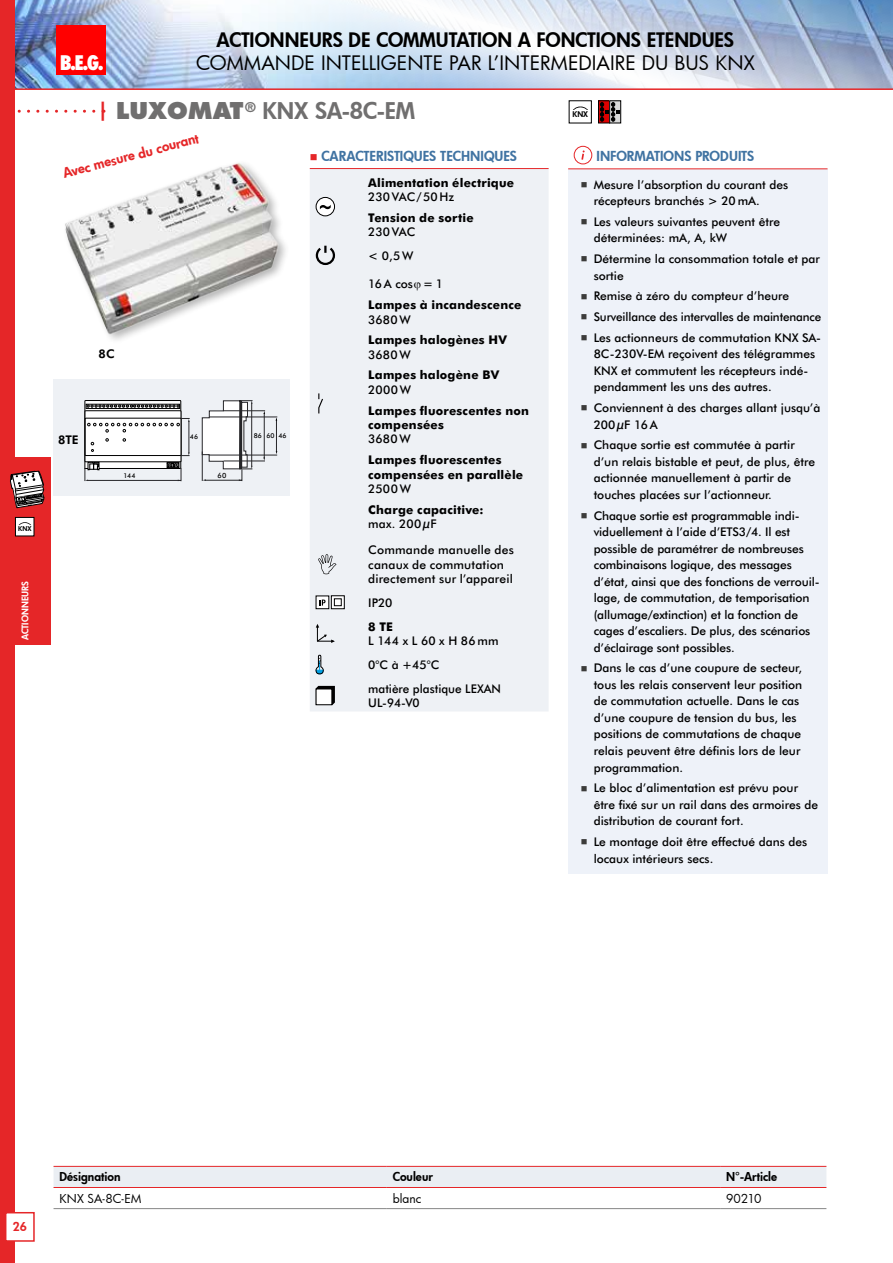
<style>
.page{position:relative;width:893px;height:1263px;background:#fff}
.page>*{position:absolute;margin:0;border:0;box-sizing:border-box;transform-origin:0 0}
.t1{font:800 25.95px "Futura";color:#000}
.t2{font:800 22.5px "Futura";color:#706f6f}
.t3{font:19.5px "Futura";color:#000}
.t4{font:800 19.5px "Futura";letter-spacing:-.01em;color:#000}
.t5{font:800 13.5px "Futura";color:#4073a2}
.t6{font:800 13.5px "Futura";color:#e52628}
.t7{font:500 12px/16.5px "Futura BT";color:#000}
.t8{font:700 12px/14.4px "Futura BT";letter-spacing:.015em;color:#000}
.t9{font:800 12px "Futura";color:#000}
.t10{font:12px "Futura";letter-spacing:-.005em;color:#000}
.t11{font:800 12px "Futura BT";color:#000}
.t12{font:800 12px "Futura";color:#e52628}
.t13{font:800 9px "Futura";letter-spacing:.01em;color:#fff}
.t14{font:800 7.8px "Futura";color:#000}
.t15{font:500 7.2px "Futura BT";color:#000}
.t16{font:500 6.75px "Futura BT";color:#000}
.t17{font:800 6.45px "Futura";color:#000}
.s1{font-size:19.2px;color:#e52628}
.s2{font-style:inherit}
.s3{color:#e52628}
</style>
<div class="page">
<img style="left:14px;top:0;width:879px;height:88px">
<div style="left:56px;top:26px;width:49px;height:49px;background:#f00"></div>
<div style="left:0;top:0;width:14px;height:1263px;background:#e52628"></div>
<div style="left:6px;top:1213px;width:28px;height:28px;background:#fff"></div>
<div style="left:5px;top:1212px;width:30px;height:30px;border:2px solid #e52628"></div>
<hr style="left:5px;top:88px;width:888px;height:2px;background:#e52628">
<div style="left:0;top:456px;width:50px;height:188px;background:#e52628"></div>
<svg style="left:10px;top:470px;width:35px;height:38px"></svg>
<div style="left:310px;top:169px;width:239px;height:542px;background:#eef1f5"></div>
<hr style="left:310px;top:168px;width:54px;height:1px;background:#e52628">
<hr style="left:364px;top:168px;width:185px;height:1px;background:#e52628">
<div style="left:316px;top:197px;width:19px;height:19px;background:#fff;border-radius:50%"></div>
<div style="left:316px;top:197px;width:19px;height:19px;border:1px solid #000;border-radius:50%"></div>
<svg style="left:320px;top:205px;width:11px;height:4px"></svg>
<svg style="left:315px;top:245px;width:21px;height:21px"></svg>
<svg style="left:318px;top:393px;width:6px;height:22px"></svg>
<svg style="left:318px;top:554px;width:18px;height:20px"></svg>
<svg style="left:318px;top:598px;width:9px;height:9px"></svg>
<div style="left:316px;top:596px;width:13px;height:13px;border:1px solid #000"></div>
<svg style="left:320px;top:599px;width:6px;height:6px"></svg>
<svg style="left:333px;top:597px;width:10px;height:10px"></svg>
<div style="left:331px;top:595px;width:14px;height:14px;border:1px solid #000"></div>
<div style="left:334px;top:599px;width:7px;height:7px;background:#fff"></div>
<div style="left:334px;top:598px;width:8px;height:8px;border:1px solid #000"></div>
<svg style="left:316px;top:624px;width:19px;height:19px"></svg>
<svg style="left:315px;top:655px;width:9px;height:19px"></svg>
<svg style="left:316px;top:686px;width:19px;height:19px"></svg>
<div style="left:316px;top:689px;width:16px;height:16px;background:#fff"></div>
<div style="left:316px;top:689px;width:16px;height:16px;border:1px solid #000"></div>
<svg style="left:14px;top:110px;width:80px;height:3px"></svg>
<div style="left:54px;top:1167px;width:772px;height:20px;background:#eaeef3"></div>
<hr style="left:54px;top:1187px;width:333px;height:1px;background:#e52628">
<hr style="left:387px;top:1187px;width:333px;height:1px;background:#e52628">
<hr style="left:720px;top:1187px;width:106px;height:1px;background:#e52628">
<hr style="left:54px;top:1208px;width:333px;height:1px;background:#878787">
<hr style="left:387px;top:1208px;width:333px;height:1px;background:#878787">
<hr style="left:720px;top:1208px;width:106px;height:1px;background:#878787">
<hr style="left:54px;top:1166px;width:333px;height:1px;background:#e52628">
<hr style="left:387px;top:1166px;width:333px;height:1px;background:#e52628">
<hr style="left:720px;top:1166px;width:106px;height:1px;background:#e52628">
<div style="left:574px;top:146px;width:18px;height:18px;border:1px solid #e52628;border-radius:50%"></div>
<svg style="left:581px;top:150px;width:4px;height:10px"></svg>
<svg style="left:573px;top:106px;width:15px;height:4px"></svg>
<div style="left:598px;top:100px;width:12px;height:23px;border:1px solid #000"></div>
<div style="left:609px;top:100px;width:12px;height:23px;border:1px solid #000"></div>
<svg style="left:600px;top:102px;width:19px;height:20px"></svg>
<div style="left:568px;top:169px;width:259px;height:704px;background:#eef2f9"></div>
<hr style="left:568px;top:168px;width:259px;height:1px;background:#e52628">
<div style="left:54px;top:379px;width:236px;height:117px;background:#eef1f5"></div>
<hr style="left:224px;top:461px;width:41px;height:1px;background:#262629">
<hr style="left:224px;top:410px;width:41px;height:1px;background:#262629">
<hr style="left:264px;top:413px;width:1px;height:45px;background:#262629">
<hr style="left:209px;top:455px;width:68px;height:1px;background:#262629">
<hr style="left:209px;top:417px;width:68px;height:1px;background:#262629">
<hr style="left:276px;top:419px;width:1px;height:33px;background:#262629">
<svg style="left:84px;top:400px;width:106px;height:81px"></svg>
<svg style="left:202px;top:400px;width:51px;height:81px"></svg>
<div style="left:15px;top:517px;width:19px;height:19px;background:#fff"></div>
<div style="left:15px;top:517px;width:19px;height:19px;border:1px solid #000"></div>
<svg style="left:19px;top:522px;width:12px;height:3px"></svg>
<img style="left:65px;top:163px;width:221px;height:177px">
<svg style="left:414px;top:283px;width:6px;height:8px"></svg>
<p class="t17" style="left:18px;top:524px;width:14px">KNX</p>
<p class="t13" style="left:19px;top:640px;width:61px;rotate:-90deg">ACTIONNEURS</p>
<h3 class="t4" style="left:217px;top:26px;width:26px">ACTIONNEURS</h3>
<h3 class="t4" style="left:349px;top:26px;width:43px">DE COMMUT</h3>
<h3 class="t4" style="left:456px;top:26px;width:24px">ATION</h3>
<h3 class="t4" style="left:518px;top:26px;width:41px">A FONCTIONS</h3>
<h3 class="t4" style="left:647px;top:26px;width:11px">ETEN</h3>
<h3 class="t4" style="left:689px;top:26px;width:24px">DUES</h3>
<h3 class="t3" style="left:196px;top:50px;width:16px">COMMANDE</h3>
<h3 class="t3" style="left:321px;top:50px;width:75px">INTELLIGEN</h3>
<h3 class="t3" style="left:424px;top:50px;width:142px">TE PAR L’INTERMED</h3>
<h3 class="t3" style="left:592px;top:50px;width:164px">IAIRE DU BUS KNX</h3>
<h1 class="t1" style="left:60px;top:49px;width:210px"><sup>B.E.G.</sup> LUXOMAT<sup>®</sup></h1>
<h2 class="t2" style="left:97px;top:96px;width:303px"><span class="s1">|</span> <span class="s2">LUXOMAT</span><sup>®</sup> KNX SA-8C-EM</h2>
<p class="t14" style="left:572px;top:109px;width:17px">KNX</p>
<p class="t6" style="left:61px;top:165px;width:144px;rotate:-15deg">AVEC MESURE DU COURANT</p>
<p class="t11" style="left:98px;top:346px;width:18px">8C</p>
<p class="t11" style="left:58px;top:432px;width:15px">8TE</p>
<p class="t16" style="left:123px;top:472px;width:14px">144</p>
<p class="t16" style="left:190px;top:433px;width:10px">46</p>
<p class="t15" style="left:218px;top:471px;width:10px">60</p>
<p class="t16" style="left:254px;top:431px;width:34px">86 60 46</p>
<p class="t5" style="left:310px;top:147px;width:209px"><span class="s3">■</span> CARACTERISTIQUES TECHNIQUES</p>
<p class="t5" style="left:596px;top:147px;width:159px">INFORMATIONS PRODUITS</p>
<p class="t8" style="left:368px;top:175px;width:147px">Alimentation électrique</p>
<p class="t7" style="left:368px;top:188px;width:87px">230VAC/50 Hz</p>
<p class="t8" style="left:368px;top:210px;width:107px">Tension de sortie</p>
<p class="t7" style="left:368px;top:220px;width:49px;line-height:23.7px">230 VAC &lt; 0,5W</p>
<p class="t7" style="left:368px;top:276px;width:76px">16A cos =1</p>
<p class="t8" style="left:368px;top:298px;width:155px">Lampes à incandescence</p>
<p class="t7" style="left:368px;top:311px;width:44px">3680W</p>
<p class="t8" style="left:368px;top:333px;width:140px">Lampes halogènes HV</p>
<p class="t7" style="left:368px;top:346px;width:44px">3680W</p>
<p class="t8" style="left:368px;top:368px;width:132px">Lampes halogène BV</p>
<p class="t7" style="left:368px;top:381px;width:44px">2000W</p>
<p class="t8" style="left:368px;top:403px;width:162px">Lampes fluorescentes non compensées</p>
<p class="t7" style="left:368px;top:431px;width:44px">3680W</p>
<p class="t8" style="left:368px;top:453px;width:157px">Lampes fluorescentes compensées en parallèle</p>
<p class="t7" style="left:368px;top:480px;width:44px">2500W</p>
<p class="t8" style="left:368px;top:502px;width:117px">Charge capacitive:</p>
<p class="t7" style="left:368px;top:511px;width:147px;line-height:26.2px">max. 200μF<br>Commande manuelle des</p>
<p class="t7" style="left:368px;top:557px;width:146px;line-height:14.4px">canaux de commutation directement sur l’appareil</p>
<p class="t7" style="left:368px;top:594px;width:26px">IP20</p>
<p class="t8" style="left:368px;top:619px;width:26px">8 TE</p>
<p class="t7" style="left:368px;top:629px;width:134px;line-height:23.7px">L 144 x L 60 x H 86 mm<br>0°C à +45°C<br>matière plastique LEXAN</p>
<p class="t7" style="left:368px;top:695px;width:53px">UL-94-V0</p>
<p class="t7" style="left:594px;top:176px;width:196px">Mesure l’absorption du courant des récepteurs branchés &gt; 20mA.</p>
<p class="t7" style="left:594px;top:213px;width:188px">Les valeurs suivantes peuvent être déterminées: mA, A, kW</p>
<p class="t7" style="left:594px;top:251px;width:228px">Détermine la consommation totale et par sortie</p>
<p class="t7" style="left:594px;top:286px;width:229px;line-height:20.7px">Remise à zéro du compteur d’heure<br>Surveillance des intervalles de maintenance<br>Les actionneurs de commutation KNX SA-</p>
<p class="t7" style="left:594px;top:346px;width:223px">8C-230V-EM reçoivent des télégrammes<br>KNX et commutent les récepteurs indé&shy;pendamment les uns des autres.</p>
<p class="t7" style="left:594px;top:400px;width:228px">Conviennent à des charges allant jusqu’à<br>200μF 16A</p>
<p class="t7" style="left:594px;top:437px;width:223px">Chaque sortie est commutée à partir d’un relais bistable et peut, de plus, être actionnée manuellement à partir de touches placées sur l’actionneur.</p>
<p class="t7" style="left:594px;top:507px;width:227px">Chaque sortie est programmable indi&shy;viduellement à l’aide d’ETS3/4. Il est possible de paramétrer de nombreuses combinaisons logique, des messages d’état, ainsi que des fonctions de verrouil&shy;lage, de commutation, de temporisation (allumage/extinction) et la fonction de cages d’escaliers. De plus, des scénarios d’éclairage sont possibles.</p>
<p class="t7" style="left:594px;top:660px;width:210px">Dans le cas d’une coupure de secteur, tous les relais conservent leur position de commutation actuelle. Dans le cas d’une coupure de tension du bus, les positions de commutations de chaque relais peuvent être définis lors de leur programmation.</p>
<p class="t7" style="left:594px;top:780px;width:226px">Le bloc d’alimentation est prévu pour être fixé sur un rail dans des armoires de distribution de courant fort.</p>
<p class="t7" style="left:594px;top:833px;width:215px">Le montage doit être effectué dans des locaux intérieurs secs.</p>
<p class="t12" style="left:13px;top:1219px;width:15px">26</p>
<p class="t9" style="left:60px;top:1169px;width:63px">DÉSIGNATION</p>
<p class="t9" style="left:393px;top:1169px;width:42px">COULEUR</p>
<p class="t9" style="left:726px;top:1169px;width:53px">N°-ARTICLE</p>
<p class="t10" style="left:60px;top:1190px;width:74px">KNX SA-8C-EM</p>
<p class="t10" style="left:393px;top:1190px;width:30px">blanc</p>
<p class="t10" style="left:726px;top:1190px;width:37px">90210</p>
</div>
